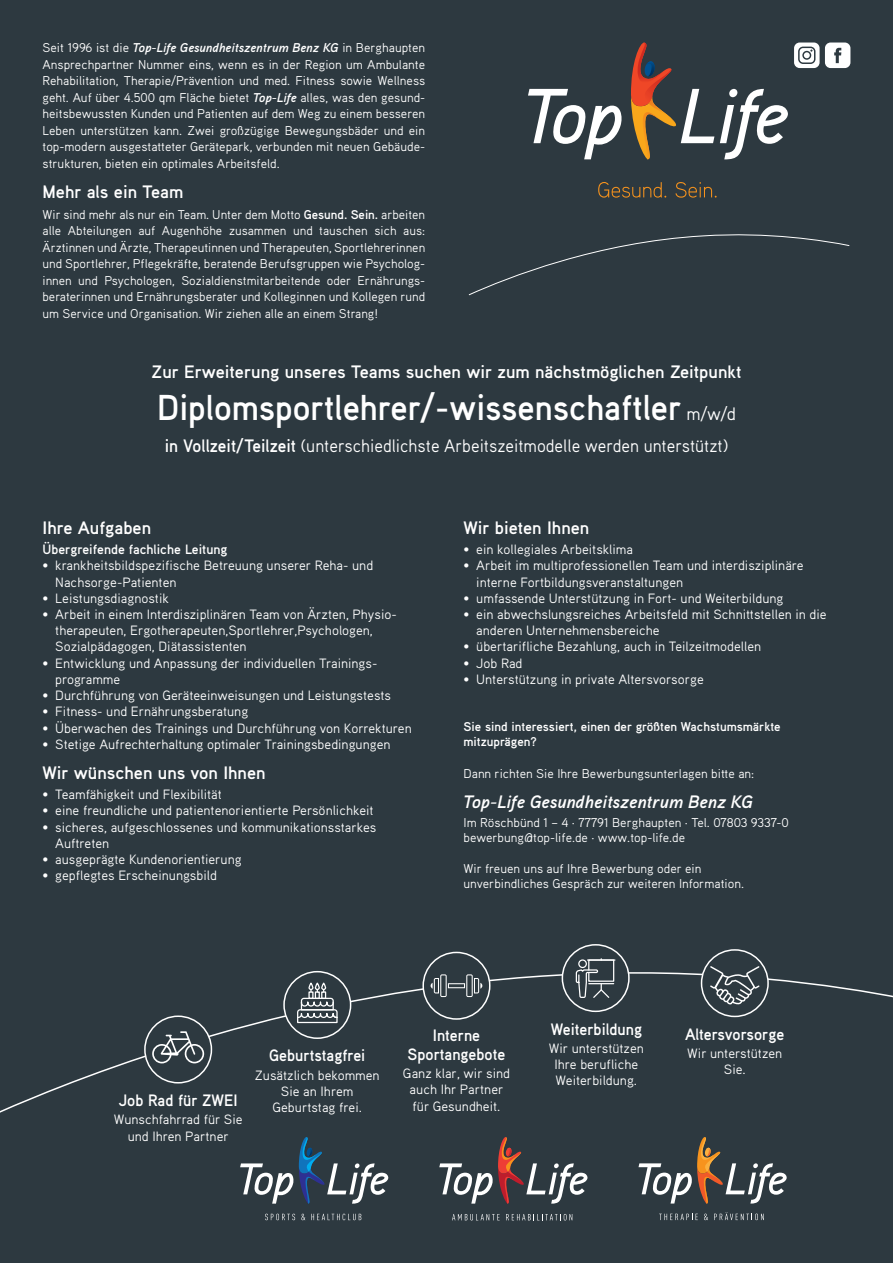
<style>
.page{position:relative;width:893px;height:1263px;background:#2d3940}
.page>*{position:absolute;margin:0;border:0;box-sizing:border-box;transform-origin:0 0}
.t1{font:700 36px "Aaux Pro OT";color:#fff;scale:.95 1}
.t2{font:700 18px "Aaux Pro OT";color:#fff}
.t3{font:18px "Aaux Pro OT";color:#fff;scale:.95 1}
.t4{font:18px "Aaux Pro OT Bold Italic OSF";color:#fff}
.t5{font:700 16.5px/18.8px "Aaux Pro OT";color:#fff;text-align:center;scale:.95 1}
.t6{font:13.5px/16.2px "Aaux Pro OT";color:#fff}
.t7{font:700 13.5px "Aaux Pro OT";color:#fff}
.t8{font:12.75px/16.5px "Aaux Pro OT";color:#fff;text-align:justify}
.t9{font:700 12.75px/15.3px "Aaux Pro OT";color:#fff}
.t10{font:12.75px "Aaux Pro OT Bold Italic OSF";color:#fff}
.s1{font-family:"Aaux Pro OT"}
.s2{font-family:"Aaux Pro OT Bold Italic OSF"}
.s3{font-weight:700}
.s4{font-weight:400;font-size:18px}
</style>
<div class="page">
<svg style="left:240px;top:1137px;width:148px;height:67px"></svg>
<svg style="left:265px;top:1214px;width:30px;height:6px"></svg>
<svg style="left:301px;top:1214px;width:4px;height:6px"></svg>
<svg style="left:311px;top:1214px;width:50px;height:6px"></svg>
<svg style="left:452px;top:1214px;width:48px;height:6px"></svg>
<svg style="left:506px;top:1214px;width:66px;height:6px"></svg>
<svg style="left:439px;top:1137px;width:148px;height:67px"></svg>
<svg style="left:659px;top:1214px;width:39px;height:6px"></svg>
<svg style="left:704px;top:1213px;width:4px;height:7px"></svg>
<svg style="left:714px;top:1212px;width:50px;height:8px"></svg>
<svg style="left:638px;top:1137px;width:149px;height:67px"></svg>
<svg style="left:794px;top:43px;width:56px;height:25px"></svg>
<svg style="left:528px;top:89px;width:94px;height:70px"></svg>
<svg style="left:631px;top:43px;width:83px;height:117px"></svg>
<svg style="left:720px;top:89px;width:68px;height:70px"></svg>
<svg style="left:598px;top:182px;width:68px;height:16px"></svg>
<svg style="left:675px;top:182px;width:42px;height:16px"></svg>
<svg style="left:468px;top:234px;width:382px;height:62px"></svg>
<svg style="left:0;top:964px;width:893px;height:149px"></svg>
<div style="left:145px;top:1016px;width:66px;height:67px;background:#2d3940;border-radius:50%"></div>
<svg style="left:152px;top:1031px;width:52px;height:32px"></svg>
<div style="left:144px;top:1015px;width:68px;height:68px;border:2px solid #fff;border-radius:50%"></div>
<div style="left:284px;top:972px;width:67px;height:66px;background:#2d3940;border-radius:50%"></div>
<div style="left:315px;top:982px;width:5px;height:8px;border:1px solid #fff;border-radius:2px"></div>
<div style="left:321px;top:982px;width:5px;height:8px;border:1px solid #fff;border-radius:2px"></div>
<div style="left:308px;top:982px;width:5px;height:8px;border:1px solid #fff;border-radius:2px"></div>
<svg style="left:297px;top:989px;width:41px;height:34px"></svg>
<div style="left:283px;top:971px;width:68px;height:68px;border:2px solid #fff;border-radius:50%"></div>
<div style="left:423px;top:952px;width:67px;height:67px;background:#2d3940;border-radius:50%"></div>
<svg style="left:431px;top:974px;width:51px;height:23px"></svg>
<div style="left:422px;top:952px;width:68px;height:68px;border:2px solid #fff;border-radius:50%"></div>
<div style="left:562px;top:945px;width:67px;height:66px;background:#2d3940;border-radius:50%"></div>
<svg style="left:576px;top:959px;width:39px;height:39px"></svg>
<div style="left:562px;top:944px;width:68px;height:68px;border:2px solid #fff;border-radius:50%"></div>
<div style="left:701px;top:950px;width:67px;height:66px;background:#2d3940;border-radius:50%"></div>
<svg style="left:710px;top:966px;width:49px;height:38px"></svg>
<div style="left:701px;top:949px;width:68px;height:68px;border:2px solid #fff;border-radius:50%"></div>
<p class="t10" style="left:43px;top:40px;width:384px"><span class="s1">Seit 1996 ist die</span> Top-Life Gesundheitszentrum Benz KG <span class="s1">in Berghaupten</span></p>
<p class="t8" style="left:43px;top:56px;width:384px">Ansprechpartner Nummer eins, wenn es in der Region um Ambulante Rehabilitation, Therapie/Prävention und med. Fitness sowie Wellness geht. Auf über 4.500 qm Fläche bietet <span class="s2">Top-Life</span> alles, was den gesund&shy;heitsbewussten Kunden und Patienten auf dem Weg zu einem besseren Leben unterstützen kann. Zwei großzügige Bewegungsbäder und ein top-modern ausgestatteter Gerätepark, verbunden mit neuen Gebäude&shy;strukturen, bieten ein optimales Arbeitsfeld.</p>
<h2 class="t2" style="left:43px;top:180px;width:142px">Mehr als ein Team</h2>
<p class="t8" style="left:43px;top:206px;width:384px">Wir sind mehr als nur ein Team. Unter dem Motto <span class="s3">Gesund. Sein.</span> arbeiten alle Abteilungen auf Augenhöhe zusammen und tauschen sich aus:<br>Ärztinnen und Ärzte, Therapeutinnen und Therapeuten, Sport lehrerinnen und Sportlehrer, Pflegekräfte, beratende Berufsgruppen wie Psycholog&shy;innen und Psychologen, Sozialdienstmitarbeitende oder Ernährungs&shy;beraterinnen und Ernährungsberater und Kolleginnen und Kollegen rund um Service und Organisation. Wir ziehen alle an einem Strang!</p>
<h2 class="t2" style="left:152px;top:360px;width:591px">Zur Erweiterung unseres Teams suchen wir zum nächstmöglichen Zeitpunkt</h2>
<h1 class="t1" style="left:157px;top:384px;width:611px">Diplomsportlehrer/-wissenschaftler <span class="s4">m/w/d</span></h1>
<h2 class="t3" style="left:165px;top:434px;width:595px"><span class="s3">in Vollzeit/Teilzeit</span> (unterschiedlichste Arbeitszeitmodelle werden unterstützt)</h2>
<h2 class="t2" style="left:43px;top:516px;width:110px">Ihre Aufgaben</h2>
<p class="t7" style="left:43px;top:541px;width:186px">Übergreifende fachliche Leitung</p>
<p class="t6" style="left:55px;top:557px;width:319px;text-indent:-13px">• krankheitsbildspezifische Betreuung unserer Reha- und<br>Nachsorge-Patienten</p>
<p class="t6" style="left:43px;top:590px;width:128px">• Leistungsdiagnostik</p>
<p class="t6" style="left:55px;top:606px;width:341px;text-indent:-13px">• Arbeit in einem Interdisziplinären Team von Ärzten, Physio&shy;therapeuten, Ergotherapeuten,Sportlehrer,Psychologen,<br>Sozialpädagogen, Diätassistenten</p>
<p class="t6" style="left:55px;top:654px;width:322px;text-indent:-13px">• Entwicklung und Anpassung der individuellen Trainings&shy;programme</p>
<p class="t6" style="left:43px;top:687px;width:350px">• Durchführung von Geräteeinweisungen und Leistungstests</p>
<p class="t6" style="left:43px;top:703px;width:207px">• Fitness- und Ernährungsberatung</p>
<p class="t6" style="left:43px;top:719px;width:371px">• Überwachen des Trainings und Durchführung von Korrekturen</p>
<p class="t6" style="left:43px;top:735px;width:350px">• Stetige Aufrechterhaltung optimaler Trainingsbedingungen</p>
<h2 class="t2" style="left:43px;top:761px;width:225px">Wir wünschen uns von Ihnen</h2>
<p class="t6" style="left:43px;top:786px;width:181px">• Teamfähigkeit und Flexibilität</p>
<p class="t6" style="left:43px;top:802px;width:333px">• eine freundliche und patientenorientierte Persönlichkeit</p>
<p class="t6" style="left:55px;top:818px;width:323px;text-indent:-13px">• sicheres, aufgeschlossenes und kommunikationsstarkes<br>Auftreten</p>
<p class="t6" style="left:43px;top:851px;width:201px">• ausgeprägte Kundenorientierung</p>
<p class="t6" style="left:43px;top:867px;width:176px">• gepflegtes Erscheinungsbild</p>
<h2 class="t2" style="left:463px;top:516px;width:127px">Wir bieten Ihnen</h2>
<p class="t6" style="left:463px;top:541px;width:171px">• ein kollegiales Arbeitsklima</p>
<p class="t6" style="left:476px;top:557px;width:329px;text-indent:-13px">• Arbeit im multiprofessionellen Team und interdisziplinäre interne Fortbildungsveranstaltungen</p>
<p class="t6" style="left:463px;top:590px;width:321px">• umfassende Unterstützung in Fort- und Weiterbildung</p>
<p class="t6" style="left:476px;top:606px;width:352px;text-indent:-13px">• ein abwechslungsreiches Arbeitsfeld mit Schnittstellen in die anderen Unternehmensbereiche</p>
<p class="t6" style="left:463px;top:638px;width:299px">• übertarifliche Bezahlung, auch in Teilzeitmodellen</p>
<p class="t6" style="left:463px;top:654px;width:60px">• Job Rad</p>
<p class="t6" style="left:463px;top:671px;width:242px">• Unterstützung in private Altersvorsorge</p>
<p class="t9" style="left:463px;top:718px;width:319px">Sie sind interessiert, einen der größten Wachstumsmärkte mitzuprägen?</p>
<p class="t8" style="left:463px;top:764px;width:292px">Dann richten Sie Ihre Bewerbungsunterlagen bitte an:</p>
<h2 class="t4" style="left:463px;top:790px;width:291px">Top-Life Gesundheitszentrum Benz KG</h2>
<p class="t8" style="left:463px;top:815px;width:327px;line-height:15.3px">Im Röschbünd 1 – 4 · 77791 Berghaupten · Tel. 07803 9337-0 bewerbung@top-life.de · www.top-life.de</p>
<p class="t8" style="left:463px;top:860px;width:282px;line-height:15.3px">Wir freuen uns auf Ihre Bewerbung oder ein unverbindliches Gespräch zur weiteren Information.</p>
<p class="t5" style="left:119px;top:1090px;width:127px">Job Rad für ZWEI</p>
<p class="t6" style="left:114px;top:1111px;width:130px;text-align:center">Wunschfahrrad für Sie und Ihren Partner</p>
<p class="t5" style="left:269px;top:1046px;width:103px">Geburtstagfrei</p>
<p class="t6" style="left:255px;top:1066px;width:126px;text-align:center">Zusätzlich bekommen<br>Sie an Ihrem<br>Geburtstag frei.</p>
<p class="t5" style="left:408px;top:1025px;width:104px">Interne<br>Sportangebote</p>
<p class="t6" style="left:403px;top:1065px;width:109px;text-align:center">Ganz klar, wir sind auch Ihr Partner für Gesundheit.</p>
<p class="t5" style="left:551px;top:1019px;width:98px">Weiterbildung</p>
<p class="t6" style="left:549px;top:1040px;width:96px;text-align:center">Wir unterstützen<br>Ihre berufliche<br>Weiterbildung.</p>
<p class="t5" style="left:685px;top:1024px;width:106px">Altersvorsorge</p>
<p class="t6" style="left:687px;top:1045px;width:96px;text-align:center">Wir unterstützen<br>Sie.</p>
</div>
